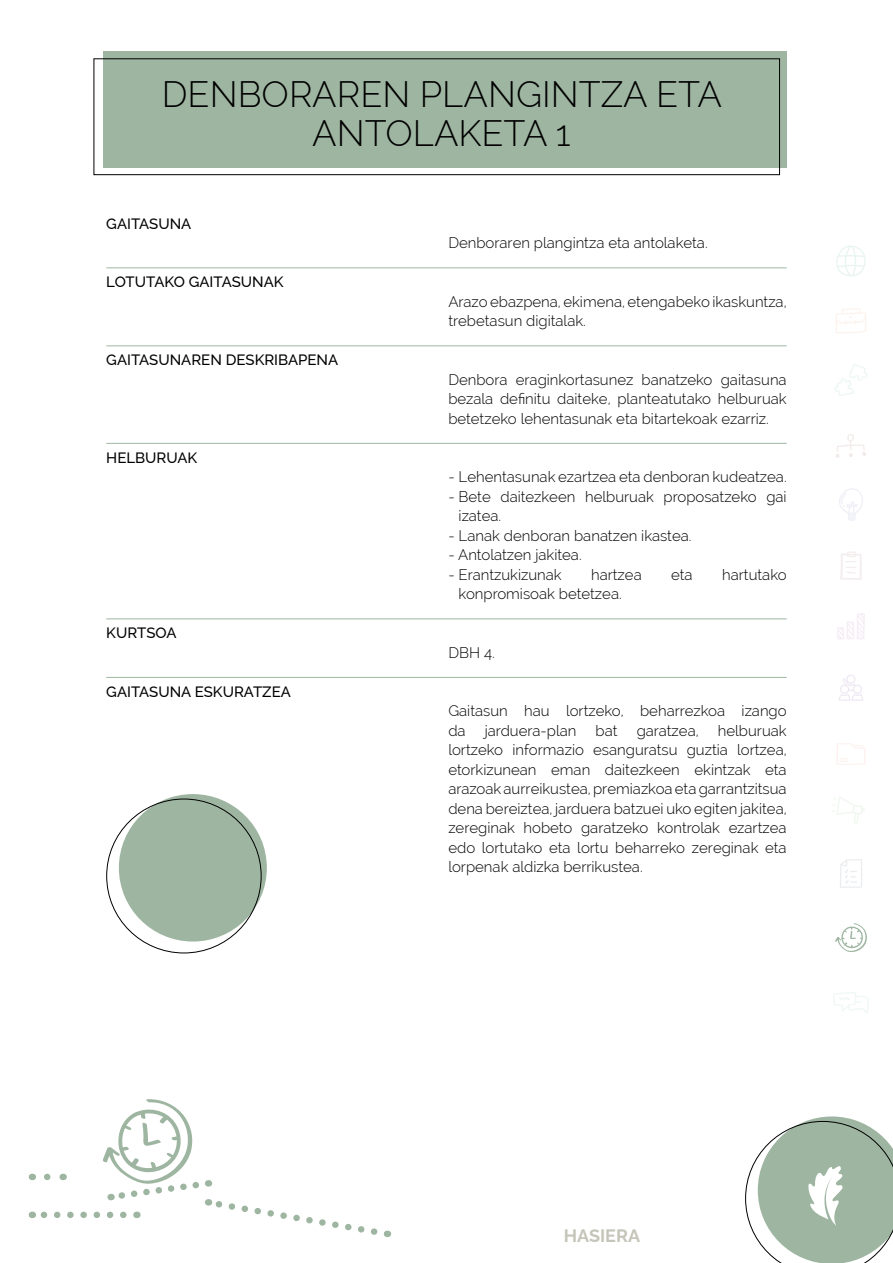
<style>
.page{position:relative;width:893px;height:1263px;background:#fff}
.page>*{position:absolute;margin:0;border:0;box-sizing:border-box;transform-origin:0 0}
.t1{font:300 36px/39.6px "Raleway";color:#000;text-align:center}
.t2{font:700 18px "Raleway";color:#c6c5ba}
.t3{font:300 15px/19.5px "Raleway";color:#000}
.t4{font:500 15px "Raleway";color:#000}
</style>
<div class="page">
<svg style="left:832px;top:797px;width:33px;height:27px"></svg>
<svg style="left:836px;top:308px;width:30px;height:25px"></svg>
<svg style="left:836px;top:246px;width:30px;height:30px"></svg>
<svg style="left:834px;top:364px;width:34px;height:32px"></svg>
<svg style="left:839px;top:488px;width:24px;height:33px"></svg>
<svg style="left:837px;top:613px;width:28px;height:26px"></svg>
<svg style="left:840px;top:859px;width:22px;height:29px"></svg>
<svg style="left:836px;top:434px;width:30px;height:24px"></svg>
<svg style="left:840px;top:552px;width:22px;height:28px"></svg>
<svg style="left:837px;top:743px;width:28px;height:22px"></svg>
<svg style="left:833px;top:992px;width:36px;height:21px"></svg>
<svg style="left:839px;top:675px;width:24px;height:26px"></svg>
<svg style="left:835px;top:923px;width:32px;height:29px"></svg>
<hr style="left:106px;top:267px;width:681px;height:1px;background:#9eb6a1">
<hr style="left:106px;top:345px;width:681px;height:1px;background:#9eb6a1">
<hr style="left:106px;top:443px;width:681px;height:1px;background:#9eb6a1">
<hr style="left:106px;top:618px;width:681px;height:1px;background:#9eb6a1">
<hr style="left:106px;top:677px;width:681px;height:1px;background:#9eb6a1">
<div style="left:119px;top:794px;width:148px;height:147px;background:#9eb6a1;border-radius:50%"></div>
<div style="left:103px;top:52px;width:684px;height:116px;background:#9eb6a1"></div>
<div style="left:94px;top:58px;width:686px;height:117px;border:1px solid #000"></div>
<svg style="left:745px;top:1116px;width:148px;height:147px"></svg>
<svg style="left:32px;top:1099px;width:356px;height:139px"></svg>
<h1 class="t1" style="left:162px;top:74px;width:562px">DENBORAREN PLANGINTZA ETA<br>ANTOLAKETA 1</h1>
<p class="t4" style="left:106px;top:212px;width:87px">GAITASUNA</p>
<p class="t4" style="left:106px;top:270px;width:179px">LOTUTAKO GAITASUNAK</p>
<p class="t4" style="left:106px;top:348px;width:234px">GAITASUNAREN DESKRIBAPENA</p>
<p class="t4" style="left:106px;top:446px;width:93px">HELBURUAK</p>
<p class="t4" style="left:106px;top:621px;width:72px">KURTSOA</p>
<p class="t4" style="left:106px;top:680px;width:186px">GAITASUNA ESKURATZEA</p>
<p class="t3" style="left:448px;top:233px;width:261px">Denboraren plangintza eta antolaketa.</p>
<p class="t3" style="left:448px;top:292px;width:340px">Arazo ebazpena, ekimena, etengabeko ikaskuntza, trebetasun digitalak.</p>
<p class="t3" style="left:448px;top:370px;width:340px;text-align:justify">Denbora eraginkortasunez banatzeko gaitasuna bezala definitu daiteke, planteatutako helburuak betetzeko lehentasunak eta bitartekoak ezarriz.</p>
<p class="t3" style="left:448px;top:467px;width:340px">- Lehentasunak ezartzea eta denboran kudeatzea.</p>
<p class="t3" style="left:459px;top:487px;width:330px;text-indent:-10px">- Bete daitezkeen helburuak proposatzeko gai izatea.</p>
<p class="t3" style="left:448px;top:526px;width:245px">- Lanak denboran banatzen ikastea.</p>
<p class="t3" style="left:448px;top:545px;width:135px">- Antolatzen jakitea.</p>
<p class="t3" style="left:448px;top:565px;width:115px">- Erantzukizunak</p>
<p class="t3" style="left:591px;top:565px;width:52px">hartzea</p>
<p class="t3" style="left:671px;top:565px;width:23px">eta</p>
<p class="t3" style="left:722px;top:565px;width:66px">hartutako</p>
<p class="t3" style="left:459px;top:584px;width:165px">konpromisoak betetzea.</p>
<p class="t3" style="left:448px;top:643px;width:48px">DBH 4.</p>
<p class="t3" style="left:448px;top:701px;width:340px">Gaitasun hau lortzeko, beharrezkoa izango da</p>
<p class="t3" style="left:448px;top:721px;width:340px;text-align:justify;text-indent:269px">helburuak lortzeko informazio esanguratsu guztia lortzea, etorkizunean eman daitezkeen ekintzak eta arazoak aurreikustea, premiazkoa eta garrantzitsua dena bereiztea, jarduera batzuei uko egiten jakitea, zereginak hobeto garatzeko kontrolak ezartzea edo lortutako eta lortu beharreko zereginak eta lorpenak aldizka berrikustea.</p>
<p class="t3" style="left:485px;top:721px;width:93px">jarduera-plan</p>
<p class="t3" style="left:596px;top:721px;width:23px">bat</p>
<p class="t3" style="left:637px;top:721px;width:64px">garatzea,</p>
<p class="t2" style="left:564px;top:1221px;width:78px">HASIERA</p>
</div>
